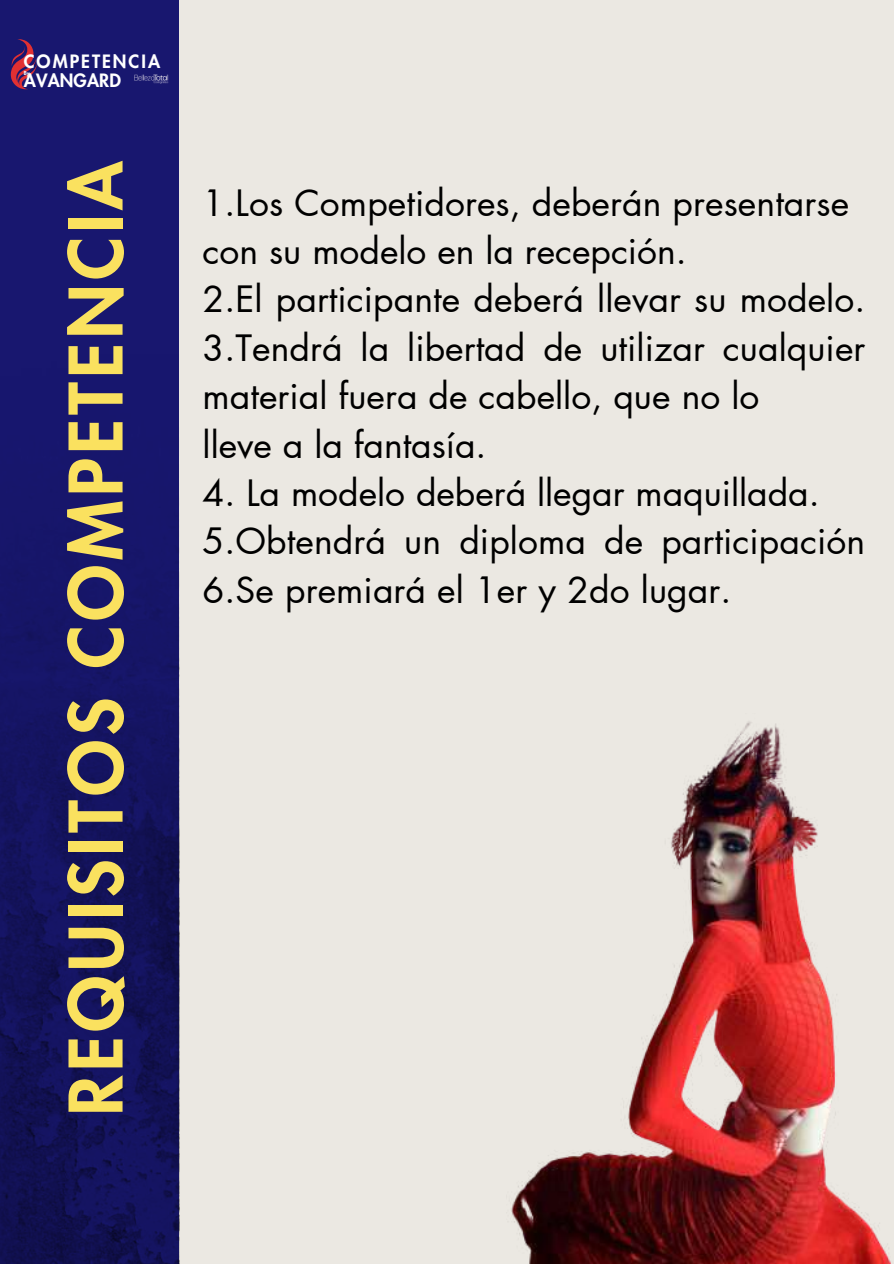
<style>
.page{position:relative;width:894px;height:1264px;background:#fff}
.page>*{position:absolute;margin:0;border:0;box-sizing:border-box;transform-origin:0 0}
.t1{font:800 71.7px "Futura LT Pro";letter-spacing:.06em;color:#fae15f}
.t2{font:35.4px/48.3px "Futura LT Pro";color:#000}
.t3{font:800 18px "Futura LT Pro";letter-spacing:.11em;color:#fff}
.t4{font:800 18px "Futura LT Pro";letter-spacing:.005em;color:#fff}
.t5{font:800 5.55px "Futura LT Pro";color:#fff}
</style>
<div class="page">
<div style="left:0;top:0;width:893px;height:1263px;background:#ebe8e2"></div>
<img style="left:0;top:0;width:179px;height:1263px">
<svg style="left:11px;top:39px;width:26px;height:50px"></svg>
<img style="left:132px;top:73px;width:36px;height:11px">
<img style="left:511px;top:721px;width:380px;height:542px">
<p class="t3" style="left:24px;top:53px;width:138px">COMPETENCIA</p>
<p class="t5" style="left:24px;top:70px;width:7px">By</p>
<p class="t4" style="left:24px;top:72px;width:99px">AVANGARD</p>
<h1 class="t1" style="left:63px;top:1115px;width:957px;rotate:-90deg">REQUISITOS COMPETENCIA</h1>
<p class="t2" style="left:202px;top:180px;width:664px">1.Los Competidores, deberán presentarse con su modelo en la recepción.<br>2.El participante deberá llevar su modelo.<br>3.Tendrá la libertad de utilizar cualquier material fuera de cabello, que no lo<br>lleve a la fantasía.</p>
<p class="t2" style="left:202px;top:470px;width:664px">4. La modelo deberá llegar maquillada.<br>5.Obtendrá un diploma de participación<br>6.Se premiará el 1er y 2do lugar.</p>
</div>
